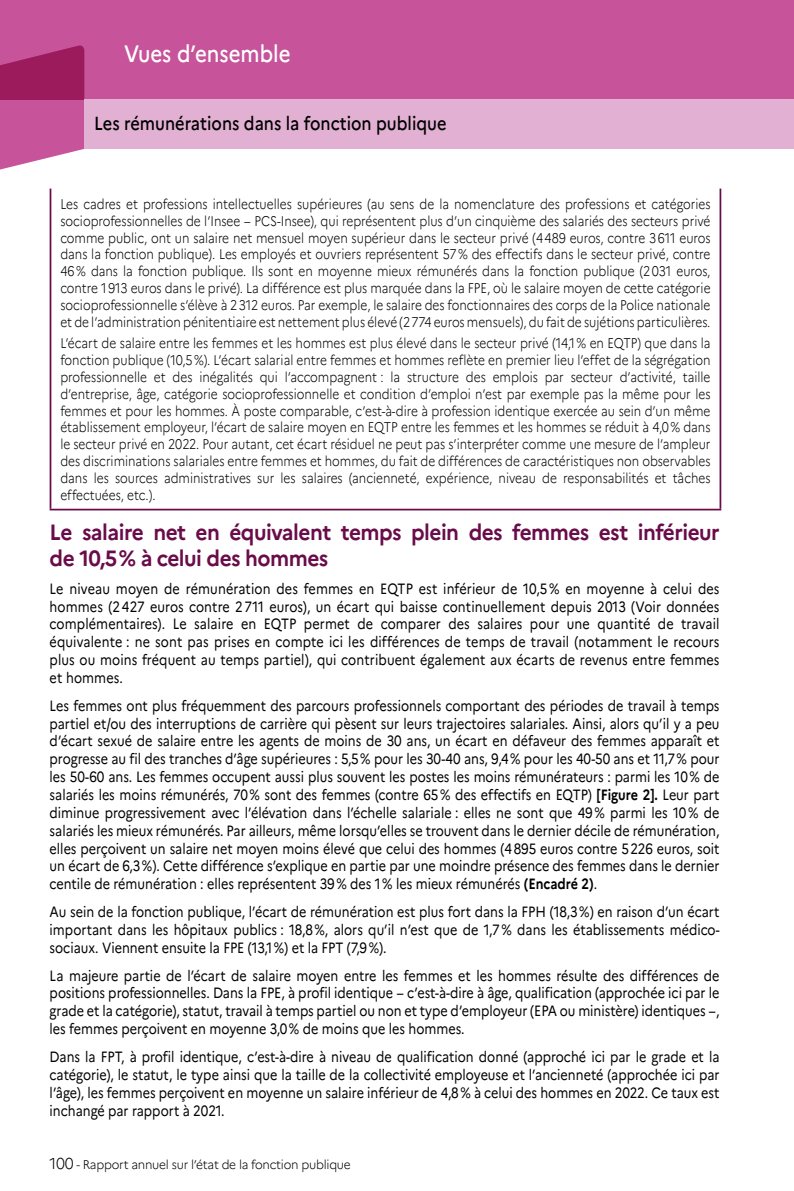
<style>
.page{position:relative;width:794px;height:1191px;background:#fff}
.page>*{position:absolute;margin:0;border:0;box-sizing:border-box;transform-origin:0 0}
.t1{font:500 23.62px "Marianne";color:#fff;scale:.87 1}
.t2{font:700 22.05px/26.2px "Marianne";letter-spacing:-.025em;color:#690c49;scale:.94 1}
.t3{font:500 18.9px "Marianne";color:#000;scale:.87 1}
.t4{font:14.88px/17.8px "Marianne";color:#000;text-align:justify;scale:.85 1}
.t5{font:300 14px/16.8px "Marianne";color:#000;text-align:justify;scale:.85 1}
.t6{font:300 12.6px "Marianne";letter-spacing:-.02em;color:#000;scale:.94 1}
.s1{font-weight:700}
.s2{font-size:15.75px}
</style>
<div class="page">
<div style="left:0;top:0;width:794px;height:99px;background:#c7539a"></div>
<svg style="left:0;top:45px;width:84px;height:125px"></svg>
<hr style="left:50px;top:189px;width:1px;height:320px;background:#690c49">
<hr style="left:719px;top:189px;width:2px;height:320px;background:#690c49">
<hr style="left:50px;top:509px;width:671px;height:1px;background:#690c49">
<div style="left:84px;top:99px;width:710px;height:50px;background:#e1b0d2"></div>
<h1 class="t1" style="left:124px;top:39px;width:193px">Vues d’ensemble</h1>
<p class="t3" style="left:94px;top:112px;width:406px">Les rémunérations dans la fonction publique</p>
<p class="t5" style="left:60px;top:196px;width:766px">Les cadres et professions intellectuelles supérieures (au sens de la nomenclature des professions et catégories socioprofessionnelles de l’Insee − PCS-Insee), qui représentent plus d’un cinquième des salariés des secteurs privé comme public, ont un salaire net mensuel moyen supérieur dans le secteur privé (4489 euros, contre 3611 euros dans la fonction publique). Les employés et ouvriers représentent 57% des effectifs dans le secteur privé, contre 46% dans la fonction publique. Ils sont en moyenne mieux rémunérés dans la fonction publique (2031 euros, contre 1913 euros dans le privé). La différence est plus marquée dans la FPE, où le salaire moyen de cette catégorie socioprofessionnelle s’élève à 2312 euros. Par exemple, le salaire des fonctionnaires des corps de la Police nationale et de l’administration pénitentiaire est nettement plus élevé (2774 euros mensuels), du fait de sujétions particulières.</p>
<p class="t5" style="left:60px;top:335px;width:766px">L’écart de salaire entre les femmes et les hommes est plus élevé dans le secteur privé (14,1% en EQTP) que dans la fonction publique (10,5%). L’écart salarial entre femmes et hommes reflète en premier lieu l’effet de la ségrégation professionnelle et des inégalités qui l’accompagnent : la structure des emplois par secteur d’activité, taille d’entreprise, âge, catégorie socioprofessionnelle et condition d’emploi n’est par exemple pas la même pour les femmes et pour les hommes. À poste comparable, c’est-à-dire à profession identique exercée au sein d’un même établissement employeur, l’écart de salaire moyen en EQTP entre les femmes et les hommes se réduit à 4,0% dans le secteur privé en 2022. Pour autant, cet écart résiduel ne peut pas s’interpréter comme une mesure de l’ampleur des discriminations salariales entre femmes et hommes, du fait de différences de caractéristiques non observables dans les sources administratives sur les salaires (ancienneté, expérience, niveau de responsabilités et tâches effectuées, etc.).</p>
<h2 class="t2" style="left:50px;top:518px;width:714px">Le salaire net en équivalent temps plein des femmes est inférieur de 10,5% à celui des hommes</h2>
<p class="t4" style="left:50px;top:579px;width:789px">Le niveau moyen de rémunération des femmes en EQTP est inférieur de 10,5 % en moyenne à celui des hommes (2427 euros contre 2711 euros), un écart qui baisse continuellement depuis 2013 (Voir données complémentaires). Le salaire en EQTP permet de comparer des salaires pour une quantité de travail équivalente : ne sont pas prises en compte ici les différences de temps de travail (notamment le recours plus ou moins fréquent au temps partiel), qui contribuent également aux écarts de revenus entre femmes et hommes.</p>
<p class="t4" style="left:50px;top:696px;width:789px">Les femmes ont plus fréquemment des parcours professionnels comportant des périodes de travail à temps partiel et/ou des interruptions de carrière qui pèsent sur leurs trajectoires salariales. Ainsi, alors qu’il y a peu d’écart sexué de salaire entre les agents de moins de 30 ans, un écart en défaveur des femmes apparaît et progresse au fil des tranches d’âge supérieures : 5,5% pour les 30-40 ans, 9,4% pour les 40-50 ans et 11,7% pour les 50-60 ans. Les femmes occupent aussi plus souvent les postes les moins rémunérateurs : parmi les 10% de salariés les moins rémunérés, 70% sont des femmes (contre 65% des effectifs en EQTP) <span class="s1">[Figure 2].</span> Leur part diminue progressivement avec l’élévation dans l’échelle salariale : elles ne sont que 49% parmi les 10% de salariés les mieux rémunérés. Par ailleurs, même lorsqu’elles se trouvent dans le dernier décile de rémunération, elles perçoivent un salaire net moyen moins élevé que celui des hommes (4895 euros contre 5226 euros, soit un écart de 6,3%). Cette différence s’explique en partie par une moindre présence des femmes dans le dernier centile de rémunération : elles représentent 39% des 1% les mieux rémunérés <span class="s1">(Encadré 2)</span>.</p>
<p class="t4" style="left:50px;top:903px;width:790px">Au sein de la fonction publique, l’écart de rémunération est plus fort dans la FPH (18,3%) en raison d’un écart important dans les hôpitaux publics : 18,8%, alors qu’il n’est que de 1,7% dans les établissements médico&shy;sociaux. Viennent ensuite la FPE (13,1%) et la FPT (7,9%).</p>
<p class="t4" style="left:50px;top:966px;width:789px">La majeure partie de l’écart de salaire moyen entre les femmes et les hommes résulte des différences de positions professionnelles. Dans la FPE, à profil identique − c’est-à-dire à âge, qualification (approchée ici par le grade et la catégorie), statut, travail à temps partiel ou non et type d’employeur (EPA ou ministère) identiques −, les femmes perçoivent en moyenne 3,0% de moins que les hommes.</p>
<p class="t4" style="left:50px;top:1047px;width:789px">Dans la FPT, à profil identique, c’est-à-dire à niveau de qualification donné (approché ici par le grade et la catégorie), le statut, le type ainsi que la taille de la collectivité employeuse et l’ancienneté (approchée ici par l’âge), les femmes perçoivent en moyenne un salaire inférieur de 4,8% à celui des hommes en 2022. Ce taux est inchangé par rapport à 2021.</p>
<p class="t6" style="left:50px;top:1157px;width:322px"><span class="s2">100</span> - Rapport annuel sur l’état de la fonction publique</p>
</div>
